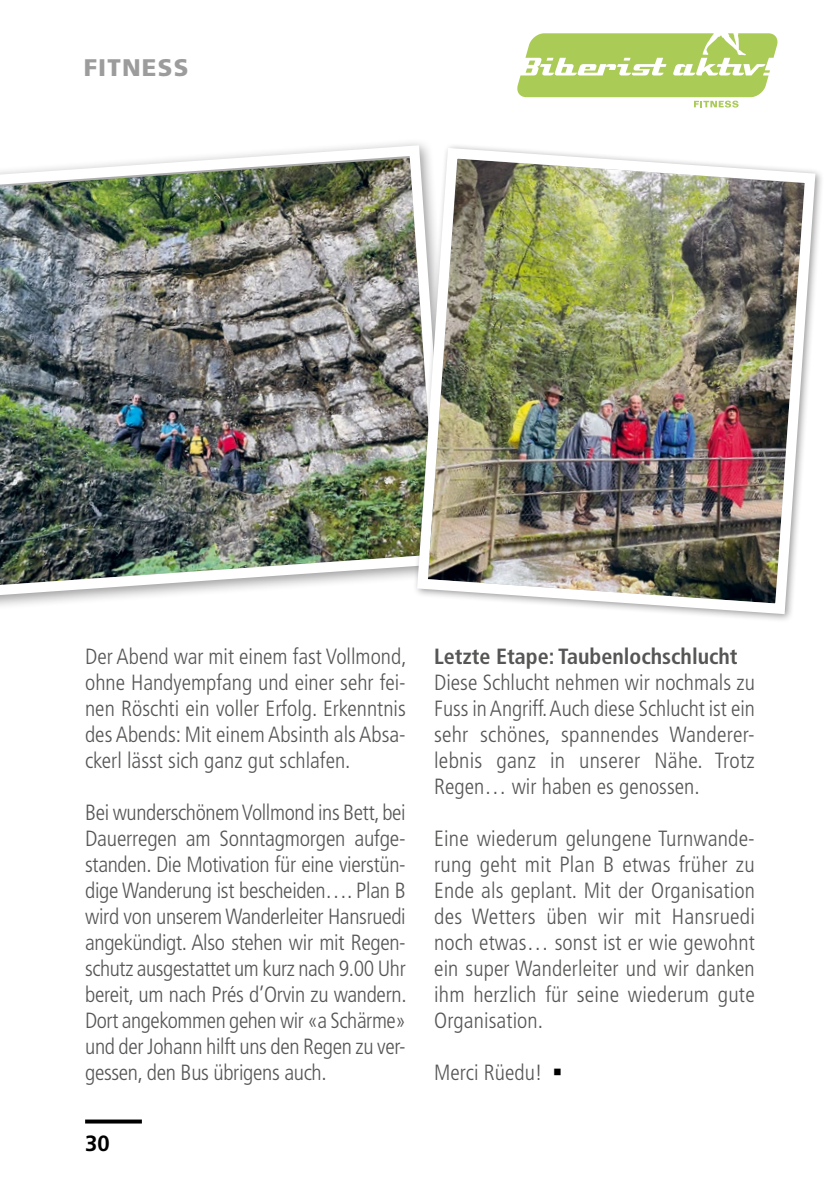
<style>
.page{position:relative;width:840px;height:1191px;background:#fff}
.page>*{position:absolute;margin:0;border:0;box-sizing:border-box;transform-origin:0 0}
.t1{font:900 24px "Frutiger";letter-spacing:.05em;color:#9c9c9d}
.t2{font:300 condensed 22px/26px "Frutiger";color:#565655;text-align:justify}
.t3{font:700 condensed 22px "Frutiger";color:#565655}
.t4{font:700 22px "Frutiger";color:#000}
.s1{color:#000}
</style>
<div class="page">
<svg style="left:517px;top:33px;width:261px;height:75px"></svg>
<svg style="left:85px;top:1119px;width:57px;height:4px"></svg>
<img style="left:0;top:142px;width:415px;height:462px">
<img style="left:411px;top:143px;width:409px;height:476px">
<p class="t1" style="left:84px;top:53px;width:106px">FITNESS</p>
<p class="t2" style="left:85px;top:643px;width:323px">Der Abend war mit einem fast Vollmond, ohne Handyempfang und einer sehr fei&shy;nen Röschti ein voller Erfolg. Erkenntnis des Abends: Mit einem Absinth als Absa&shy;ckerl lässt sich ganz gut schlafen.</p>
<p class="t2" style="left:85px;top:799px;width:323px">Bei wunderschönem Vollmond ins Bett, bei Dauerregen am Sonntagmorgen aufge&shy;standen. Die Motivation für eine vierstün&shy;dige Wanderung ist bescheiden…. Plan B wird von unserem Wanderleiter Hansruedi angekündigt. Also stehen wir mit Regen&shy;schutz ausgestattet um kurz nach 9.00 Uhr bereit, um nach Prés d’Orvin zu wandern.<br>Dort angekommen gehen wir «a Schärme» und der Johann hilft uns den Regen zu ver&shy;gessen, den Bus übrigens auch.</p>
<p class="t4" style="left:85px;top:1130px;width:26px">30</p>
<p class="t3" style="left:434px;top:643px;width:305px">Letzte Etape: Taubenlochschlucht</p>
<p class="t2" style="left:434px;top:669px;width:322px">Diese Schlucht nehmen wir nochmals zu Fuss in Angriff. Auch diese Schlucht ist ein sehr schönes, spannendes Wanderer&shy;lebnis ganz in unserer Nähe. Trotz Regen… wir haben es genossen.</p>
<p class="t2" style="left:434px;top:825px;width:322px">Eine wiederum gelungene Turnwande&shy;rung geht mit Plan B etwas früher zu Ende als geplant. Mit der Organisation des Wetters üben wir mit Hansruedi noch etwas… sonst ist er wie gewohnt ein super Wanderleiter und wir danken ihm herzlich für seine wiederum gute Organisation.</p>
<p class="t2" style="left:434px;top:1059px;width:130px">Merci Rüedu! <span class="s1">▪</span></p>
</div>
